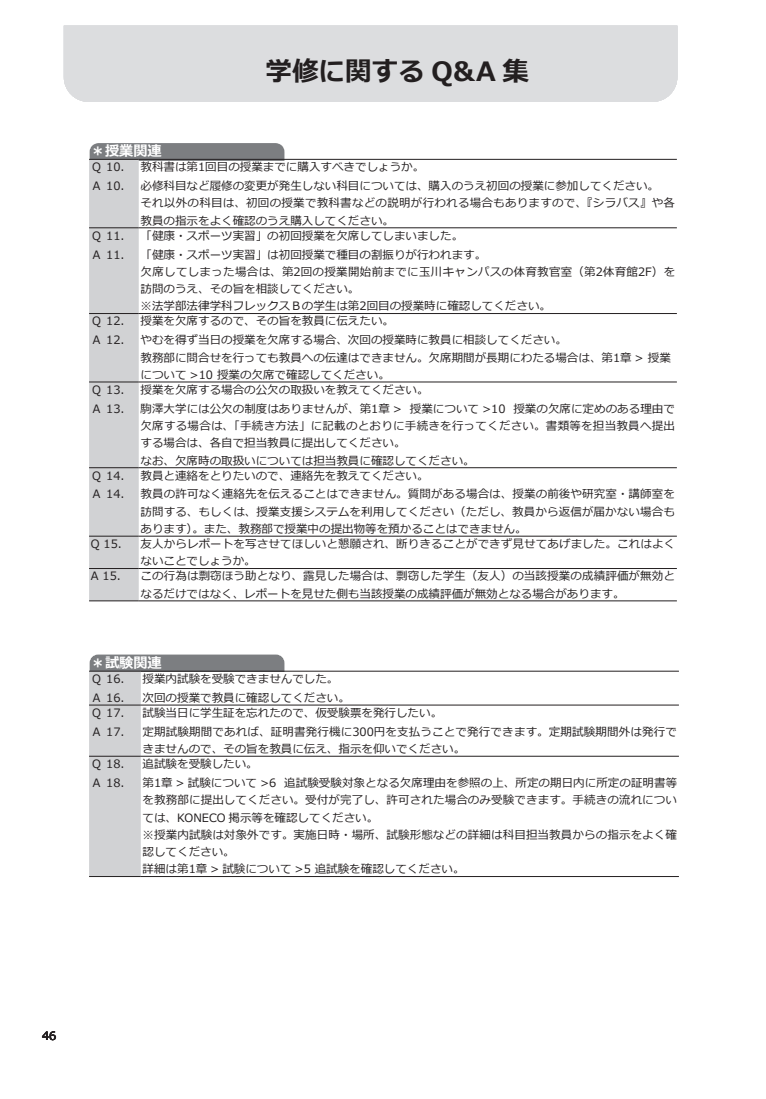
<style>
.page{position:relative;width:766px;height:1099px;background:#fff}
.page>*{position:absolute;margin:0;border:0;box-sizing:border-box;transform-origin:0 0}
.t1{font:700 26.62px "Meiryo";color:#231f20}
.t2{font:700 14.12px "Meiryo";color:#fff}
.t3{font:11.5px/17.2px "Meiryo";color:#231f20}
</style>
<div class="page">
<div style="left:64px;top:26px;width:613px;height:76px;background:#dcdddf"></div>
<svg style="left:89px;top:143px;width:196px;height:457px"></svg>
<hr style="left:139px;top:159px;width:537px;height:1px;background:#231f20">
<hr style="left:89px;top:467px;width:50px;height:1px;background:#231f20">
<hr style="left:89px;top:159px;width:50px;height:1px;background:#231f20">
<hr style="left:139px;top:227px;width:537px;height:1px;background:#231f20">
<hr style="left:89px;top:536px;width:50px;height:1px;background:#231f20">
<hr style="left:89px;top:568px;width:50px;height:1px;background:#231f20">
<hr style="left:89px;top:600px;width:50px;height:1px;background:#231f20">
<hr style="left:89px;top:227px;width:50px;height:1px;background:#231f20">
<hr style="left:139px;top:313px;width:537px;height:1px;background:#231f20">
<hr style="left:89px;top:313px;width:50px;height:1px;background:#231f20">
<hr style="left:139px;top:382px;width:537px;height:1px;background:#231f20">
<hr style="left:89px;top:382px;width:50px;height:1px;background:#231f20">
<hr style="left:139px;top:467px;width:537px;height:1px;background:#231f20">
<hr style="left:139px;top:536px;width:537px;height:1px;background:#231f20">
<hr style="left:139px;top:568px;width:537px;height:1px;background:#231f20">
<hr style="left:139px;top:600px;width:537px;height:1px;background:#231f20">
<svg style="left:89px;top:654px;width:196px;height:222px"></svg>
<hr style="left:141px;top:671px;width:537px;height:1px;background:#231f20">
<hr style="left:89px;top:671px;width:52px;height:1px;background:#231f20">
<hr style="left:141px;top:704px;width:537px;height:1px;background:#231f20">
<hr style="left:89px;top:704px;width:52px;height:1px;background:#231f20">
<hr style="left:89px;top:756px;width:52px;height:1px;background:#231f20">
<hr style="left:141px;top:756px;width:537px;height:1px;background:#231f20">
<hr style="left:89px;top:876px;width:52px;height:1px;background:#231f20">
<hr style="left:141px;top:876px;width:537px;height:1px;background:#231f20">
<h1 class="t1" style="left:265px;top:52px;width:265px">学修に関する Q&amp;A 集</h1>
<h1 class="t1" style="left:317px;top:52px;width:55px">履修</h1>
<h1 class="t1" style="left:317px;top:52px;width:55px">成績</h1>
<h1 class="t1" style="left:317px;top:52px;width:55px">試験</h1>
<h1 class="t1" style="left:317px;top:52px;width:55px">留学</h1>
<h1 class="t1" style="left:317px;top:52px;width:161px">学籍について</h1>
<p class="t2" style="left:91px;top:141px;width:72px">＊授業関連</p>
<p class="t3" style="left:91px;top:159px;width:35px">Ｑ 10.</p>
<p class="t3" style="left:140px;top:159px;width:285px">教科書は第1回目の授業までに購入すべきでしょうか。</p>
<p class="t3" style="left:91px;top:178px;width:35px">Ａ 10.</p>
<p class="t3" style="left:140px;top:178px;width:536px">必修科目など履修の変更が発生しない科目については、購入のうえ初回の授業に参加してください。<br>それ以外の科目は、初回の授業で教科書などの説明が行われる場合もありますので、『シラバス』や各教員の指示をよく確認のうえ購入してください。</p>
<p class="t3" style="left:91px;top:227px;width:35px">Ｑ 11.</p>
<p class="t3" style="left:140px;top:227px;width:324px">「健康・スポーツ実習」の初回授業を欠席してしまいました。</p>
<p class="t3" style="left:91px;top:246px;width:35px">Ａ 11.</p>
<p class="t3" style="left:140px;top:246px;width:536px">「健康・スポーツ実習」は初回授業で種目の割振りが行われます。<br>欠席してしまった場合は、第2回の授業開始前までに玉川キャンパスの体育教官室（第2体育館2F）を訪問のうえ、その旨を相談してください。<br>※法学部法律学科フレックスＢの学生は第2回目の授業時に確認してください。</p>
<p class="t3" style="left:91px;top:313px;width:35px">Ｑ 12.</p>
<p class="t3" style="left:140px;top:313px;width:255px">授業を欠席するので、その旨を教員に伝えたい。</p>
<p class="t3" style="left:91px;top:332px;width:35px">Ａ 12.</p>
<p class="t3" style="left:140px;top:332px;width:531px">やむを得ず当日の授業を欠席する場合、次回の授業時に教員に相談してください。<br>教務部に問合せを行っても教員への伝達はできません。欠席期間が長期にわたる場合は、第1章 &gt; 授業について &gt;10 授業の欠席で確認してください。</p>
<p class="t3" style="left:91px;top:381px;width:35px">Ｑ 13.</p>
<p class="t3" style="left:140px;top:381px;width:289px">授業を欠席する場合の公欠の取扱いを教えてください。</p>
<p class="t3" style="left:91px;top:400px;width:35px">Ａ 13.</p>
<p class="t3" style="left:140px;top:400px;width:536px">駒澤大学には公欠の制度はありませんが、第1章 &gt; 授業について &gt;10 授業の欠席に定めのある理由で欠席する場合は、「手続き方法」に記載のとおりに手続きを行ってください。書類等を担当教員へ提出する場合は、各自で担当教員に提出してください。<br>なお、欠席時の取扱いについては担当教員に確認してください。</p>
<p class="t3" style="left:91px;top:467px;width:35px">Ｑ 14.</p>
<p class="t3" style="left:140px;top:467px;width:289px">教員と連絡をとりたいので、連絡先を教えてください。</p>
<p class="t3" style="left:91px;top:486px;width:35px">Ａ 14.</p>
<p class="t3" style="left:140px;top:486px;width:536px;text-align:justify">教員の許可なく連絡先を伝えることはできません。質問がある場合は、授業の前後や研究室・講師室を訪問する、もしくは、授業支援システムを利用してください（ただし、教員から返信が届かない場合もあります）。また、教務部で授業中の提出物等を預かることはできません。</p>
<p class="t3" style="left:91px;top:536px;width:33px">Q 15.</p>
<p class="t3" style="left:140px;top:536px;width:536px">友人からレポートを写させてほしいと懇願され、断りきることができず見せてあげました。これはよくないことでしょうか。</p>
<p class="t3" style="left:91px;top:568px;width:32px">A 15.</p>
<p class="t3" style="left:140px;top:568px;width:536px">この行為は剽窃ほう助となり、露見した場合は、剽窃した学生（友人）の当該授業の成績評価が無効となるだけではなく、レポートを見せた側も当該授業の成績評価が無効となる場合があります。</p>
<p class="t2" style="left:91px;top:652px;width:72px">＊試験関連</p>
<p class="t3" style="left:91px;top:671px;width:35px">Ｑ 16.</p>
<p class="t3" style="left:142px;top:671px;width:197px">授業内試験を受験できませんでした。</p>
<p class="t3" style="left:91px;top:689px;width:35px">Ａ 16.</p>
<p class="t3" style="left:142px;top:689px;width:209px">次回の授業で教員に確認してください。</p>
<p class="t3" style="left:91px;top:704px;width:35px">Ｑ 17.</p>
<p class="t3" style="left:142px;top:704px;width:301px">試験当日に学生証を忘れたので、仮受験票を発行したい。</p>
<p class="t3" style="left:91px;top:723px;width:35px">Ａ 17.</p>
<p class="t3" style="left:142px;top:723px;width:536px">定期試験期間であれば、証明書発行機に300円を支払うことで発行できます。定期試験期間外は発行できませんので、その旨を教員に伝え、指示を仰いでください。</p>
<p class="t3" style="left:91px;top:756px;width:35px">Ｑ 18.</p>
<p class="t3" style="left:142px;top:756px;width:117px">追試験を受験したい。</p>
<p class="t3" style="left:91px;top:774px;width:35px">Ａ 18.</p>
<p class="t3" style="left:142px;top:774px;width:536px">第1章 &gt; 試験について &gt;6 追試験受験対象となる欠席理由を参照の上、所定の期日内に所定の証明書等を教務部に提出してください。受付が完了し、許可された場合のみ受験できます。手続きの流れについては、KONECO 掲示等を確認してください。<br>※授業内試験は対象外です。実施日時・場所、試験形態などの詳細は科目担当教員からの指示をよく確認してください。<br>詳細は第1章 &gt; 試験について &gt;5 追試験を確認してください。</p>
<p class="t3" style="left:42px;top:1027px;width:16px">46</p>
</div>
